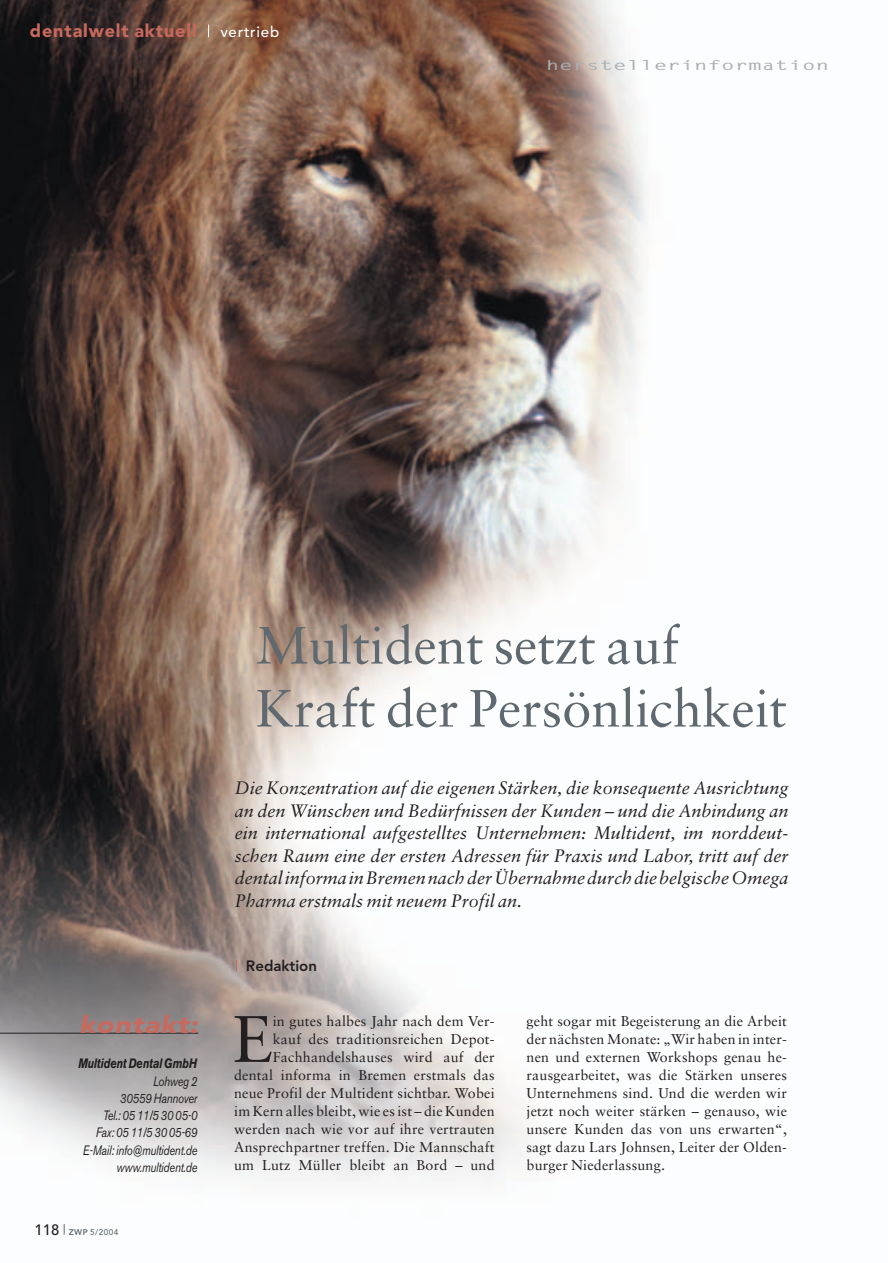
<style>
.page{position:relative;width:893px;height:1263px;background:#fff}
.page>*{position:absolute;margin:0;border:0;box-sizing:border-box;transform-origin:0 0}
.t1{font:65.85px "Sabon";color:#231f20}
.t2{font:52.5px/63px "Sabon";color:#5f696f}
.t3{font:italic 900 24px "Avenir";color:#c8695e;scale:1.2 1}
.t4{font:italic 18px/22.5px "Sabon";color:#231f20;text-align:justify}
.t5{font:900 18px "Avenir";letter-spacing:.05em;color:#c8695e}
.t6{font:800 15px "Avenir";color:#231f20}
.t7{font:500 15px "Avenir";letter-spacing:.05em;color:#fff}
.t8{font:14.25px/18px "Sabon";letter-spacing:.015em;color:#231f20;text-align:right}
.t9{font:italic 13.5px/17.2px "Akzidenz Grotesk BE";letter-spacing:-.015em;color:#231f20;text-align:right;scale:.8 1}
.t10{font:700 13.5px "Letter Gothic";color:#a8b0b6;scale:1.67 1}
.t11{font:italic 700 13.5px "Akzidenz Grotesk BE";letter-spacing:-.015em;color:#231f20;scale:.8 1}
.t12{font:500 8.25px "Avenir";color:#5f696f}
.s1{font-size:15px;color:#231f20}
.s2{font-weight:800}
</style>
<div class="page">
<img style="left:1px;top:0;width:647px;height:1235px">
<svg style="left:208px;top:24px;width:1px;height:13px"></svg>
<hr style="left:1px;top:1033px;width:197px;height:1px;background:#231f20">
<p class="t5" style="left:30px;top:24px;width:169px">dentalwelt aktuell</p>
<p class="t7" style="left:220px;top:26px;width:60px">vertrieb</p>
<p class="t10" style="left:546px;top:60px;width:171px">herstellerinformation</p>
<h2 class="t2" style="left:256px;top:618px;width:532px">Multident setzt auf<br>Kraft der Persönlichkeit</h2>
<p class="t4" style="left:235px;top:778px;width:555px">Die Konzentration auf die eigenen Stärken, die konsequente Ausrichtung an den Wünschen und Bedürfnissen der Kunden – und die Anbindung an ein international aufgestelltes Unternehmen: Multident, im norddeut&shy;schen Raum eine der ersten Adressen für Praxis und Labor, tritt auf der dental informa in Bremen nach der Übernahme durch die belgische Omega Pharma erstmals mit neuem Profil an.</p>
<h3 class="t3" style="left:80px;top:1015px;width:104px">kontakt:</h3>
<p class="t11" style="left:78px;top:1059px;width:150px">Multident Dental GmbH</p>
<p class="t9" style="left:83px;top:1073px;width:145px">Lohweg 2<br>30559 Hannover<br>Tel.: 05 11/5 30 05-0<br>Fax: 05 11/5 30 05-69<br>E-Mail: info@multident.de www.multident.de</p>
<p class="t12" style="left:35px;top:1228px;width:85px"><span class="s1">118</span> <span class="s2">ZWP</span> 5/2004</p>
<p class="t6" style="left:246px;top:960px;width:73px">Redaktion</p>
<p class="t8" style="left:234px;top:1013px;width:262px">in gutes halbes Jahr nach dem Ver-<br>kauf des traditionsreichen Depot-Fachhandelshauses wird auf der dental informa in Bremen erstmals das neue Profil der Multident sichtbar. Wobei im Kern alles bleibt, wie es ist – die Kunden werden nach wie vor auf ihre vertrauten Ansprechpartner treffen. Die Mannschaft um Lutz Müller bleibt an Bord – und</p>
<p class="t8" style="left:526px;top:1013px;width:262px;text-align:justify">geht sogar mit Begeisterung an die Arbeit der nächsten Monate: „Wir haben in inter&shy;nen und externen Workshops genau he&shy;rausgearbeitet, was die Stärken unseres Unternehmens sind. Und die werden wir jetzt noch weiter stärken – genauso, wie unsere Kunden das von uns erwarten“, sagt dazu Lars Johnsen, Leiter der Olden&shy;burger Niederlassung.</p>
<h1 class="t1" style="left:233px;top:1012px;width:42px">E</h1>
</div>
